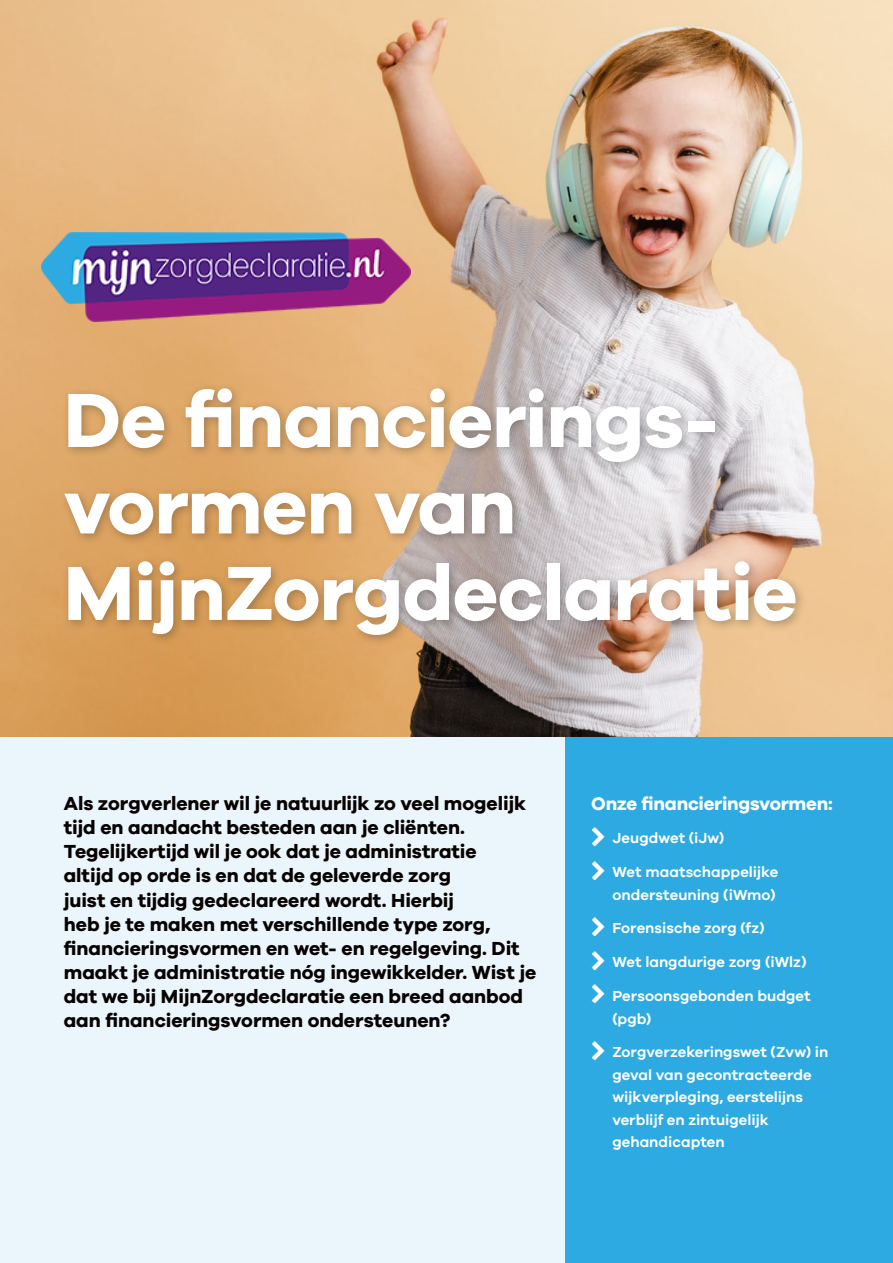
<style>
.page{position:relative;width:893px;height:1263px;background:#fff}
.page>*{position:absolute;margin:0;border:0;box-sizing:border-box;transform-origin:0 0}
.t1{font:700 79.05px/86.4px "Galano Grotesque";letter-spacing:-.01em;color:#fff}
.t2{font:700 19.5px/24px "Galano Grotesque";color:#070201}
.t3{font:700 18.75px "Galano Grotesque";letter-spacing:-.015em;color:#fff}
.t4{font:600 15px/22.5px "Galano Grotesque";color:#fff}
</style>
<div class="page">
<img style="left:0;top:0;width:893px;height:738px">
<div style="left:0;top:738px;width:893px;height:525px;background:#ebf6fc"></div>
<div style="left:59px;top:383px;width:748px;height:264px;background:#1d1d1b;opacity:.3"></div>
<div style="left:566px;top:738px;width:327px;height:525px;background:#2daae1"></div>
<img style="left:41px;top:233px;width:370px;height:88px">
<h1 class="t1" style="left:64px;top:375px;width:735px">De financierings&shy;vormen van<br>MijnZorgdeclaratie</h1>
<p class="t2" style="left:64px;top:791px;width:474px">Als zorgverlener wil je natuurlijk zo veel mogelijk tijd en aandacht besteden aan je cliënten.<br>Tegelijkertijd wil je ook dat je administratie<br>altijd op orde is en dat de geleverde zorg<br>juist en tijdig gedeclareerd wordt. Hierbij<br>heb je te maken met verschillende type zorg, financieringsvormen en wet- en regelgeving. Dit maakt je administratie nóg ingewikkelder. Wist je dat we bij MijnZorgdeclaratie een breed aanbod aan financieringsvormen ondersteunen?</p>
<p class="t3" style="left:591px;top:792px;width:243px">Onze financieringsvormen:</p>
<p class="t4" style="left:612px;top:827px;width:113px">Jeugdwet (iJw)</p>
<p class="t4" style="left:612px;top:860px;width:168px">Wet maatschappelijke ondersteuning (iWmo)</p>
<p class="t4" style="left:612px;top:917px;width:154px">Forensische zorg (fz)</p>
<p class="t4" style="left:612px;top:950px;width:196px">Wet langdurige zorg (iWlz)</p>
<p class="t4" style="left:612px;top:984px;width:200px">Persoonsgebonden budget (pgb)</p>
<p class="t4" style="left:612px;top:1040px;width:217px">Zorgverzekeringswet (Zvw) in geval van gecontracteerde wijkverpleging, eerstelijns verblijf en zintuigelijk gehandicapten</p>
</div>
